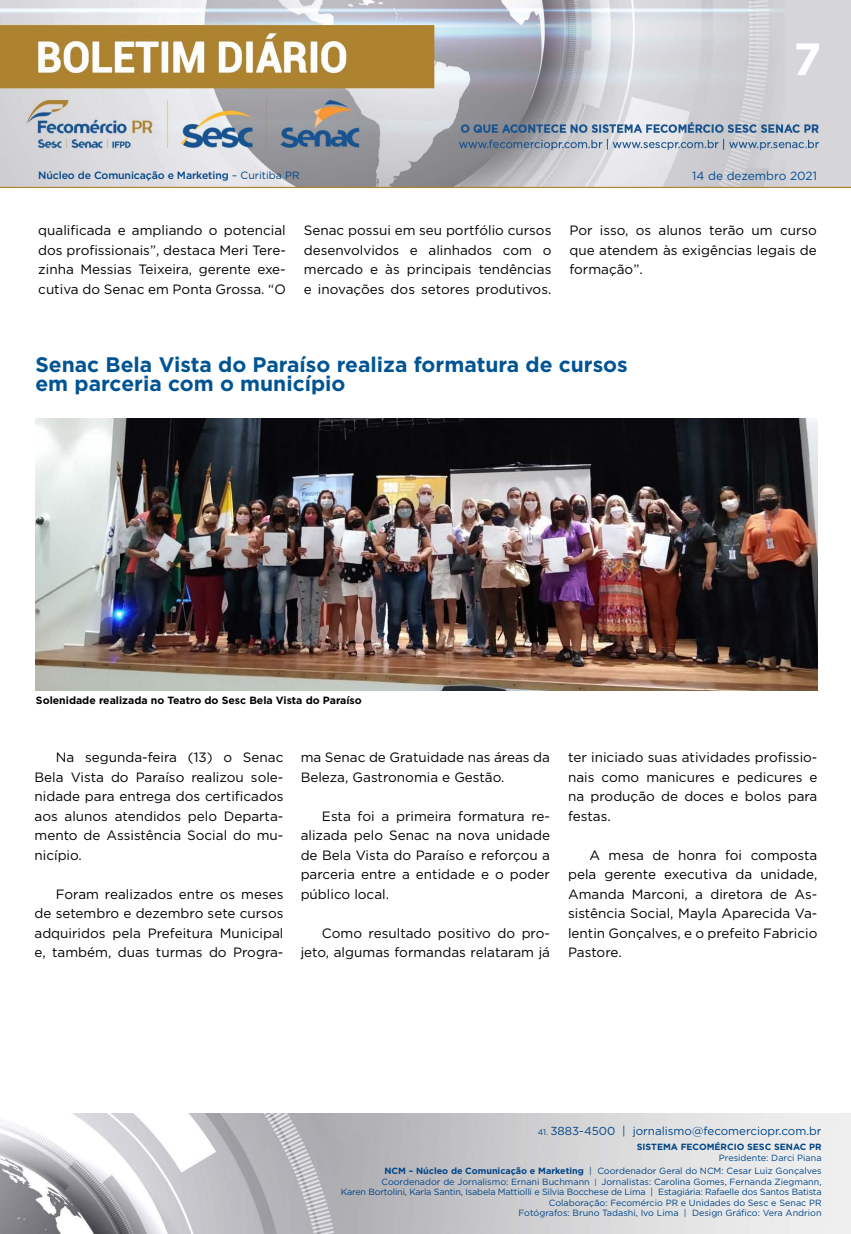
<style>
.page{position:relative;width:851px;height:1234px;background:#fff}
.page>*{position:absolute;margin:0;border:0;box-sizing:border-box;transform-origin:0 0}
.t1{font:700 45px "Gotham";color:#fff}
.t2{font:700 21px/19.5px "Gotham";color:#005493}
.t3{font:13.5px/19.5px "Gotham";color:#000;text-align:justify}
.t4{font:11.85px "Gotham";color:#004a93}
.t5{font:11.55px "Gotham";color:#004587}
.t6{font:700 10.5px "Gotham";color:#000}
.t7{font:500 10.5px "Gotham";letter-spacing:-.01em;color:#004587}
.t8{font:9px/10.5px "Gotham";color:#004587;text-align:right}
.t9{font:700 9px "Gotham";color:#004587}
.s1{font-weight:400}
.s2{font-size:8.25px}
.s3{font-weight:700}
.s4{font-size:7.65px}
</style>
<div class="page">
<img style="left:0;top:0;width:850px;height:188px">
<img style="left:0;top:1113px;width:850px;height:120px">
<img style="left:35px;top:418px;width:782px;height:272px">
<h1 class="t1" style="left:793px;top:29px;width:29px">7</h1>
<p class="t7" style="left:38px;top:168px;width:263px">Núcleo de Comunicação e Marketing <span class="s1">– Curitiba PR</span></p>
<p class="t4" style="left:692px;top:168px;width:126px">14 de dezembro 2021</p>
<p class="t3" style="left:38px;top:220px;width:249px">qualificada e ampliando o potencial dos profissionais”, destaca Meri Tere&shy;zinha Messias Teixeira, gerente exe&shy;cutiva do Senac em Ponta Grossa. “O</p>
<p class="t3" style="left:304px;top:220px;width:249px">Senac possui em seu portfólio cursos desenvolvidos e alinhados com o mercado e às principais tendências e inovações dos setores produtivos.</p>
<p class="t3" style="left:569px;top:220px;width:249px">Por isso, os alunos terão um curso que atendem às exigências legais de formação”.</p>
<h2 class="t2" style="left:35px;top:354px;width:593px">Senac Bela Vista do Paraíso realiza formatura de cursos em parceria com o município</h2>
<p class="t6" style="left:36px;top:692px;width:327px">Solenidade realizada no Teatro do Sesc Bela Vista do Paraíso</p>
<p class="t3" style="left:35px;top:747px;width:250px;text-indent:21px">Na segunda-feira (13) o Senac Bela Vista do Paraíso realizou sole&shy;nidade para entrega dos certificados aos alunos atendidos pelo Departa&shy;mento de Assistência Social do mu&shy;nicípio.</p>
<p class="t3" style="left:35px;top:883px;width:250px;text-indent:21px">Foram realizados entre os meses de setembro e dezembro sete cursos adquiridos pela Prefeitura Municipal e, também, duas turmas do Progra-</p>
<p class="t3" style="left:300px;top:747px;width:251px">ma Senac de Gratuidade nas áreas da<br>Beleza, Gastronomia e Gestão.</p>
<p class="t3" style="left:300px;top:805px;width:251px;text-indent:21px">Esta foi a primeira formatura re&shy;alizada pelo Senac na nova unidade de Bela Vista do Paraíso e reforçou a parceria entre a entidade e o poder público local.</p>
<p class="t3" style="left:300px;top:922px;width:251px;text-align:right">Como resultado positivo do pro&shy;jeto, algumas formandas relataram já</p>
<p class="t3" style="left:568px;top:747px;width:251px">ter iniciado suas atividades profissio&shy;nais como manicures e pedicures e na produção de doces e bolos para festas.</p>
<p class="t3" style="left:568px;top:844px;width:251px;text-indent:21px">A mesa de honra foi composta pela gerente executiva da unidade, Amanda Marconi, a diretora de As&shy;sistência Social, Mayla Aparecida Va&shy;lentin Gonçalves, e o prefeito Fabricio Pastore.</p>
<p class="t5" style="left:537px;top:1123px;width:285px"><span class="s2">41.</span> 3883-4500 | jornalismo@fecomerciopr.com.br</p>
<p class="t9" style="left:636px;top:1140px;width:186px">SISTEMA FECOMÉRCIO SESC SENAC PR</p>
<p class="t8" style="left:384px;top:1150px;width:438px;line-height:13.5px">Presidente: Darci Piana<br><span class="s3">NCM – Núcleo de Comunicação e Marketing</span> | Coordenador Geral do NCM: Cesar Luiz Gonçalves</p>
<p class="t8" style="left:341px;top:1175px;width:482px">Coordenador de Jornalismo: Ernani Buchmann <span class="s4">|</span> Jornalistas: Carolina Gomes, Fernanda Ziegmann,<br>Karen Bortolini, Karla Santin, Isabela Mattiolli e Silvia Bocchese de Lima | Estagiária: Rafaelle dos Santos Batista Colaboração: Fecomércio PR e Unidades do Sesc e Senac PR<br>Fotógrafos: Bruno Tadashi, Ivo Lima | Design Gráfico: Vera Andrion</p>
</div>
